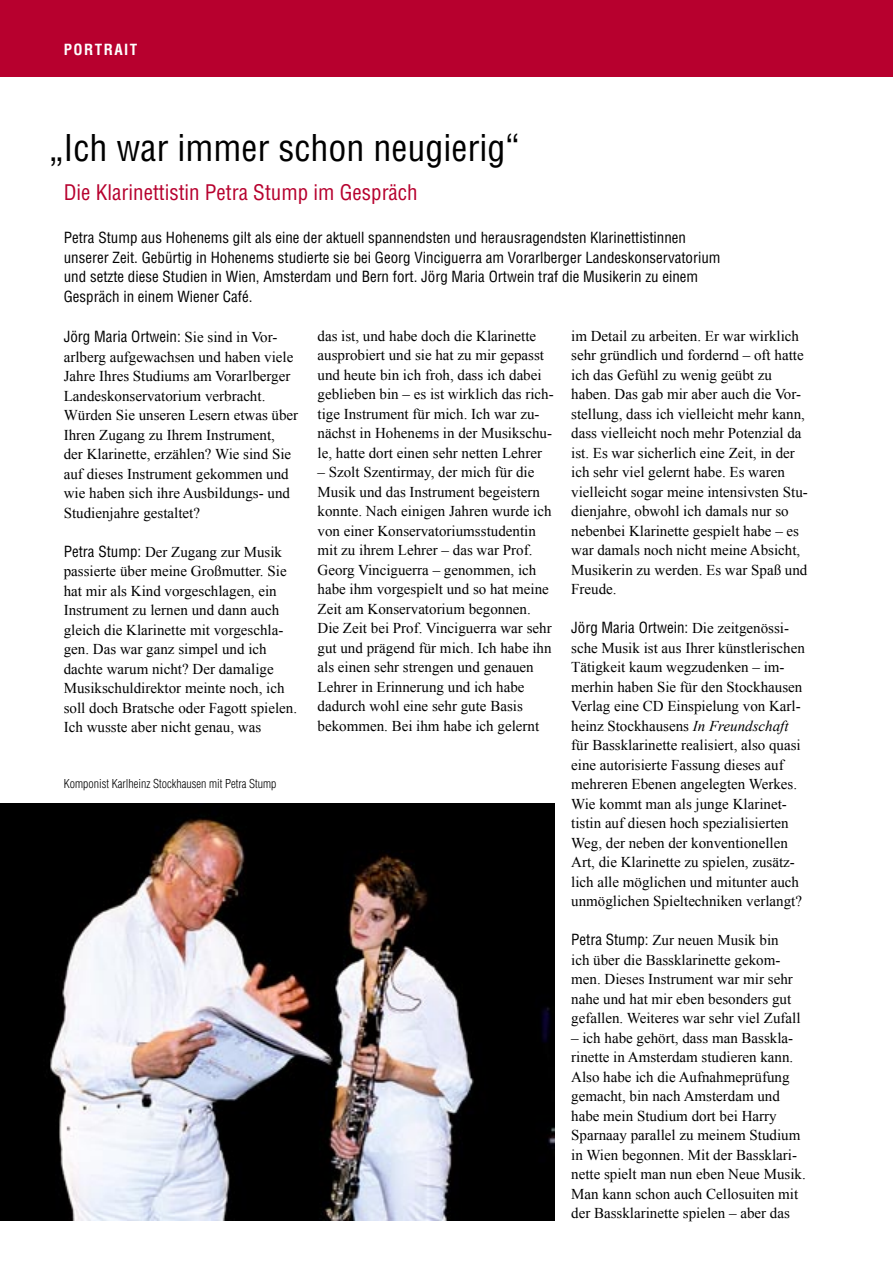
<style>
.page{position:relative;width:893px;height:1263px;background:#fff}
.page>*{position:absolute;margin:0;border:0;box-sizing:border-box;transform-origin:0 0}
.t1{font:condensed 36px "Helvetica LT";color:#000}
.t2{font:condensed 21px "Helvetica LT";color:#b7002e}
.Absatzformat_2{font:15px/19.5px "Times New Roman";color:#000}
.Absatzformat_2-2{font:condensed 15px/19.5px "Helvetica LT";color:#000}
.t3{font:700 condensed 15px "Helvetica LT";letter-spacing:.1em;color:#fff}
.Absatzformat_2-3{font:300 condensed 12px "Helvetica LT";color:#000}
.s1{font-family:"Helvetica LT";font-stretch:condensed}
.s2{font-style:italic}
</style>
<div class="page">
<div style="left:0;top:0;width:893px;height:77px;background:#b7002e"></div>
<img style="left:0;top:803px;width:554px;height:417px">
<p class="t3" style="left:64px;top:40px;width:75px">PORTRAIT</p>
<p class="t1" style="left:50px;top:125px;width:471px">„Ich war immer schon neugierig“</p>
<p class="t2" style="left:64px;top:179px;width:355px">Die Klarinettistin Petra Stump im Gespräch</p>
<p class="Absatzformat_2-2" style="left:64px;top:228px;width:658px">Petra Stump aus Hohenems gilt als eine der aktuell spannendsten und herausragendsten Klarinettistinnen unserer Zeit. Gebürtig in Hohenems studierte sie bei Georg Vinciguerra am Vorarlberger Landeskonservatorium und setzte diese Studien in Wien, Amsterdam und Bern fort. Jörg Maria Ortwein traf die Musikerin zu einem Gespräch in einem Wiener Café.</p>
<p class="Absatzformat_2" style="left:571px;top:326px;width:238px">im Detail zu arbeiten. Er war wirklich sehr gründlich und fordernd – oft hatte ich das Gefühl zu wenig geübt zu haben. Das gab mir aber auch die Vor&shy;stellung, dass ich vielleicht mehr kann, dass vielleicht noch mehr Potenzial da ist. Es war sicherlich eine Zeit, in der ich sehr viel gelernt habe. Es waren vielleicht sogar meine intensivsten Stu&shy;dienjahre, obwohl ich damals nur so nebenbei Klarinette gespielt habe – es war damals noch nicht meine Absicht, Musikerin zu werden. Es war Spaß und Freude.</p>
<p class="Absatzformat_2" style="left:571px;top:618px;width:235px"><span class="s1">Jörg Maria Ortwein:</span> Die zeitgenössi&shy;sche Musik ist aus Ihrer künstlerischen Tätigkeit kaum wegzudenken – im&shy;merhin haben Sie für den Stockhausen Verlag eine CD Einspielung von Karl&shy;heinz Stockhausens <span class="s2">In Freundschaft </span>für Bassklarinette realisiert, also quasi eine autorisierte Fassung dieses auf mehreren Ebenen angelegten Werkes.<br>Wie kommt man als junge Klarinet&shy;tistin auf diesen hoch spezialisierten Weg, der neben der konventionellen Art, die Klarinette zu spielen, zusätz&shy;lich alle möglichen und mitunter auch unmöglichen Spieltechniken verlangt?</p>
<p class="Absatzformat_2" style="left:571px;top:930px;width:231px"><span class="s1">Petra Stump:</span> Zur neuen Musik bin ich über die Bassklarinette gekom&shy;men. Dieses Instrument war mir sehr nahe und hat mir eben besonders gut gefallen. Weiteres war sehr viel Zufall</p>
<p class="Absatzformat_2" style="left:571px;top:1028px;width:236px">– ich habe gehört, dass man Basskla&shy;rinette in Amsterdam studieren kann.<br>Also habe ich die Aufnahmeprüfung gemacht, bin nach Amsterdam und habe mein Studium dort bei Harry Sparnaay parallel zu meinem Studium in Wien begonnen. Mit der Bassklari&shy;nette spielt man nun eben Neue Musik.<br>Man kann schon auch Cellosuiten mit der Bassklarinette spielen – aber das</p>
<p class="Absatzformat_2" style="left:317px;top:326px;width:238px">das ist, und habe doch die Klarinette ausprobiert und sie hat zu mir gepasst und heute bin ich froh, dass ich dabei geblieben bin – es ist wirklich das rich&shy;tige Instrument für mich. Ich war zu&shy;nächst in Hohenems in der Musikschu&shy;le, hatte dort einen sehr netten Lehrer</p>
<p class="Absatzformat_2" style="left:317px;top:462px;width:236px">– Szolt Szentirmay, der mich für die Musik und das Instrument begeistern konnte. Nach einigen Jahren wurde ich von einer Konservatoriumsstudentin mit zu ihrem Lehrer – das war Prof.<br>Georg Vinciguerra – genommen, ich habe ihm vorgespielt und so hat meine Zeit am Konservatorium begonnen.<br>Die Zeit bei Prof. Vinciguerra war sehr gut und prägend für mich. Ich habe ihn als einen sehr strengen und genauen Lehrer in Erinnerung und ich habe dadurch wohl eine sehr gute Basis bekommen. Bei ihm habe ich gelernt</p>
<p class="Absatzformat_2" style="left:64px;top:327px;width:236px"><span class="s1">Jörg Maria Ortwein:</span> Sie sind in Vor&shy;arlberg aufgewachsen und haben viele Jahre Ihres Studiums am Vorarlberger Landeskonservatorium verbracht.<br>Würden Sie unseren Lesern etwas über Ihren Zugang zu Ihrem Instrument,<br>der Klarinette, erzählen? Wie sind Sie auf dieses Instrument gekommen und wie haben sich ihre Ausbildungs- und Studienjahre gestaltet?</p>
<p class="Absatzformat_2" style="left:64px;top:542px;width:235px"><span class="s1">Petra Stump:</span> Der Zugang zur Musik passierte über meine Großmutter. Sie hat mir als Kind vorgeschlagen, ein Instrument zu lernen und dann auch gleich die Klarinette mit vorgeschla&shy;gen. Das war ganz simpel und ich dachte warum nicht? Der damalige Musikschuldirektor meinte noch, ich soll doch Bratsche oder Fagott spielen.<br>Ich wusste aber nicht genau, was</p>
<p class="Absatzformat_2-3" style="left:64px;top:776px;width:214px">Komponist Karlheinz Stockhausen mit Petra Stump</p>
</div>
